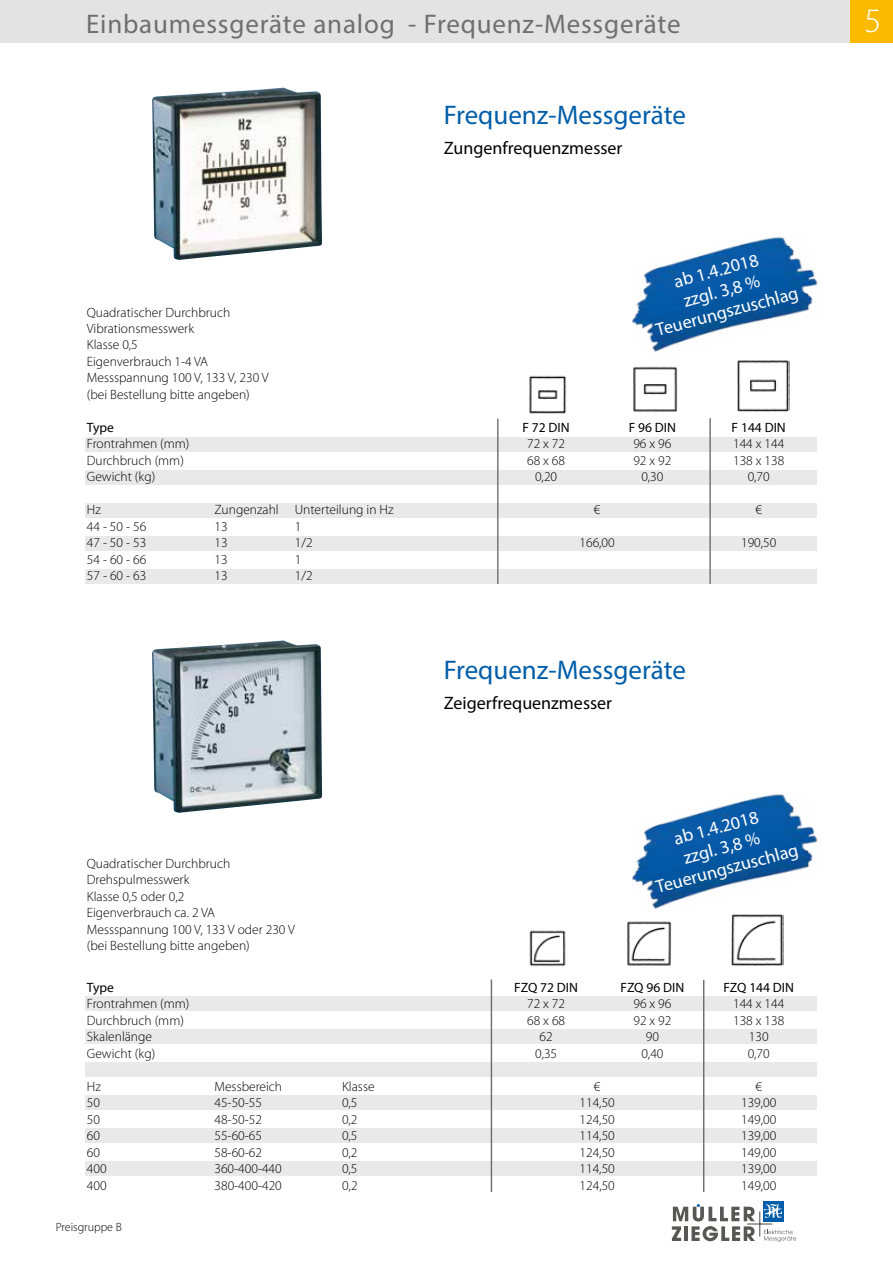
<style>
.page{position:relative;width:893px;height:1263px;background:#fff}
.page>*{position:absolute;margin:0;border:0;box-sizing:border-box;transform-origin:0 0}
.t1{font:300 34.35px "Myriad Pro";color:#fff}
.t2{font:27px "Myriad Pro";letter-spacing:.03em;color:#706f6f}
.t3{font:27px "Myriad Pro";color:#005da9}
.t4{font:18.3px/21px "Myriad Pro";color:#fff;text-align:center}
.t5{font:18px "Myriad Pro";color:#000}
.t6{font:300 13.5px/16.5px "Myriad Pro";color:#000}
.t7{font:13.5px "Myriad Pro";color:#000}
.t8{font:300 12px "Myriad Pro";color:#000}
</style>
<div class="page">
<div style="left:763px;top:1201px;width:20px;height:20px;background:#005da9"></div>
<svg style="left:672px;top:1204px;width:124px;height:38px"></svg>
<img style="left:765px;top:1204px;width:17px;height:14px">
<div style="left:0;top:0;width:893px;height:43px;background:#e3e3e3"></div>
<div style="left:850px;top:0;width:43px;height:43px;background:#fbba00"></div>
<img style="left:529px;top:930px;width:37px;height:37px">
<img style="left:627px;top:921px;width:45px;height:45px">
<img style="left:731px;top:914px;width:53px;height:52px">
<img style="left:529px;top:375px;width:38px;height:39px">
<img style="left:633px;top:366px;width:45px;height:46px">
<img style="left:737px;top:360px;width:52px;height:52px">
<div style="left:85px;top:438px;width:731px;height:14px;background:#e9e9e9"></div>
<div style="left:85px;top:470px;width:731px;height:15px;background:#e9e9e9"></div>
<div style="left:85px;top:503px;width:731px;height:15px;background:#e9e9e9"></div>
<div style="left:85px;top:536px;width:731px;height:15px;background:#e9e9e9"></div>
<div style="left:85px;top:569px;width:731px;height:15px;background:#e9e9e9"></div>
<hr style="left:497px;top:419px;width:1px;height:165px;background:#706f6f">
<hr style="left:709px;top:418px;width:2px;height:166px;background:#706f6f">
<div style="left:85px;top:996px;width:731px;height:15px;background:#e9e9e9"></div>
<div style="left:85px;top:1029px;width:731px;height:15px;background:#e9e9e9"></div>
<div style="left:85px;top:1062px;width:731px;height:15px;background:#e9e9e9"></div>
<div style="left:85px;top:1095px;width:731px;height:15px;background:#e9e9e9"></div>
<div style="left:85px;top:1128px;width:731px;height:15px;background:#e9e9e9"></div>
<div style="left:85px;top:1161px;width:731px;height:15px;background:#e9e9e9"></div>
<hr style="left:491px;top:979px;width:1px;height:213px;background:#706f6f">
<hr style="left:703px;top:980px;width:1px;height:212px;background:#706f6f">
<img style="left:152px;top:88px;width:170px;height:172px">
<img style="left:152px;top:640px;width:170px;height:173px">
<img style="left:632px;top:794px;width:186px;height:115px">
<img style="left:632px;top:237px;width:186px;height:115px">
<h2 class="t2" style="left:86px;top:7px;width:310px">Einbaumessgeräte analog</h2>
<h1 class="t1" style="left:864px;top:0;width:18px">5</h1>
<h2 class="t2" style="left:408px;top:7px;width:274px">- Frequenz-Messgeräte</h2>
<h2 class="t3" style="left:444px;top:98px;width:244px">Frequenz-Messgeräte</h2>
<h3 class="t5" style="left:444px;top:137px;width:180px">Zungenfrequenzmesser</h3>
<h3 class="t4" style="left:643px;top:279px;width:148px;rotate:-15deg">ab 1.4.2018<br>zzgl. 3,8 %<br>Teuerungszuschlag</h3>
<p class="t6" style="left:87px;top:304px;width:183px">Quadratischer Durchbruch<br>Vibrationsmesswerk<br>Klasse 0,5<br>Eigenverbrauch 1-4 VA<br>Messspannung 100 V, 133 V, 230 V (bei Bestellung bitte angeben)</p>
<p class="t7" style="left:87px;top:419px;width:28px">Type</p>
<p class="t7" style="left:522px;top:419px;width:49px">F 72 DIN</p>
<p class="t7" style="left:629px;top:419px;width:49px">F 96 DIN</p>
<p class="t7" style="left:732px;top:419px;width:56px">F 144 DIN</p>
<p class="t6" style="left:87px;top:436px;width:104px">Frontrahmen (mm)</p>
<p class="t6" style="left:527px;top:436px;width:40px">72 x 72</p>
<p class="t6" style="left:633px;top:436px;width:40px">96 x 96</p>
<p class="t6" style="left:733px;top:436px;width:53px">144 x 144</p>
<p class="t6" style="left:87px;top:452px;width:99px">Durchbruch (mm)</p>
<p class="t6" style="left:527px;top:452px;width:40px">68 x 68</p>
<p class="t6" style="left:633px;top:452px;width:40px">92 x 92</p>
<p class="t6" style="left:733px;top:452px;width:53px">138 x 138</p>
<p class="t6" style="left:87px;top:469px;width:70px">Gewicht (kg)</p>
<p class="t6" style="left:535px;top:469px;width:24px">0,20</p>
<p class="t6" style="left:641px;top:469px;width:24px">0,30</p>
<p class="t6" style="left:748px;top:469px;width:24px">0,70</p>
<p class="t6" style="left:87px;top:502px;width:16px">Hz</p>
<p class="t6" style="left:214px;top:502px;width:181px">Zungenzahl Unterteilung in Hz</p>
<p class="t6" style="left:594px;top:502px;width:8px">€</p>
<p class="t6" style="left:755px;top:502px;width:8px">€</p>
<p class="t6" style="left:87px;top:518px;width:61px">44 - 50 - 56</p>
<p class="t6" style="left:214px;top:518px;width:15px">13</p>
<p class="t6" style="left:295px;top:518px;width:8px">1</p>
<p class="t6" style="left:87px;top:535px;width:61px">47 - 50 - 53</p>
<p class="t6" style="left:214px;top:535px;width:15px">13</p>
<p class="t6" style="left:295px;top:535px;width:19px">1/2</p>
<p class="t6" style="left:579px;top:535px;width:37px">166,00</p>
<p class="t6" style="left:741px;top:535px;width:37px">190,50</p>
<p class="t6" style="left:87px;top:551px;width:61px">54 - 60 - 66</p>
<p class="t6" style="left:214px;top:551px;width:15px">13</p>
<p class="t6" style="left:295px;top:551px;width:8px">1</p>
<p class="t6" style="left:87px;top:568px;width:61px">57 - 60 - 63</p>
<p class="t6" style="left:214px;top:568px;width:15px">13</p>
<p class="t6" style="left:295px;top:568px;width:19px">1/2</p>
<h2 class="t3" style="left:444px;top:653px;width:244px">Frequenz-Messgeräte</h2>
<h3 class="t5" style="left:444px;top:692px;width:170px">Zeigerfrequenzmesser</h3>
<h3 class="t4" style="left:643px;top:836px;width:148px;rotate:-15deg">ab 1.4.2018<br>zzgl. 3,8 %<br>Teuerungszuschlag</h3>
<p class="t6" style="left:87px;top:855px;width:210px">Quadratischer Durchbruch<br>Drehspulmesswerk<br>Klasse 0,5 oder 0,2<br>Eigenverbrauch ca. 2 VA<br>Messspannung 100 V, 133 V oder 230 V (bei Bestellung bitte angeben)</p>
<p class="t7" style="left:87px;top:979px;width:28px">Type</p>
<p class="t7" style="left:514px;top:979px;width:65px">FZQ 72 DIN</p>
<p class="t7" style="left:621px;top:979px;width:65px">FZQ 96 DIN</p>
<p class="t7" style="left:723px;top:979px;width:72px">FZQ 144 DIN</p>
<p class="t6" style="left:87px;top:995px;width:104px">Frontrahmen (mm)</p>
<p class="t6" style="left:527px;top:995px;width:40px">72 x 72</p>
<p class="t6" style="left:633px;top:995px;width:40px">96 x 96</p>
<p class="t6" style="left:733px;top:995px;width:53px">144 x 144</p>
<p class="t6" style="left:87px;top:1012px;width:99px">Durchbruch (mm)</p>
<p class="t6" style="left:527px;top:1012px;width:40px">68 x 68</p>
<p class="t6" style="left:633px;top:1012px;width:40px">92 x 92</p>
<p class="t6" style="left:733px;top:1012px;width:53px">138 x 138</p>
<p class="t6" style="left:87px;top:1028px;width:67px">Skalenlänge</p>
<p class="t6" style="left:540px;top:1028px;width:15px">62</p>
<p class="t6" style="left:646px;top:1028px;width:15px">90</p>
<p class="t6" style="left:749px;top:1028px;width:21px">130</p>
<p class="t6" style="left:87px;top:1045px;width:70px">Gewicht (kg)</p>
<p class="t6" style="left:535px;top:1045px;width:24px">0,35</p>
<p class="t6" style="left:641px;top:1045px;width:24px">0,40</p>
<p class="t6" style="left:748px;top:1045px;width:24px">0,70</p>
<p class="t6" style="left:87px;top:1078px;width:16px">Hz</p>
<p class="t6" style="left:214px;top:1078px;width:69px">Messbereich</p>
<p class="t6" style="left:342px;top:1078px;width:34px">Klasse</p>
<p class="t6" style="left:594px;top:1078px;width:8px">€</p>
<p class="t6" style="left:755px;top:1078px;width:8px">€</p>
<p class="t6" style="left:87px;top:1094px;width:15px">50</p>
<p class="t6" style="left:214px;top:1094px;width:49px">45-50-55</p>
<p class="t6" style="left:342px;top:1094px;width:17px">0,5</p>
<p class="t6" style="left:580px;top:1094px;width:37px">114,50</p>
<p class="t6" style="left:741px;top:1094px;width:37px">139,00</p>
<p class="t6" style="left:87px;top:1111px;width:15px">50</p>
<p class="t6" style="left:214px;top:1111px;width:49px">48-50-52</p>
<p class="t6" style="left:342px;top:1111px;width:17px">0,2</p>
<p class="t6" style="left:580px;top:1111px;width:37px">124,50</p>
<p class="t6" style="left:741px;top:1111px;width:37px">149,00</p>
<p class="t6" style="left:87px;top:1127px;width:15px">60</p>
<p class="t6" style="left:214px;top:1127px;width:49px">55-60-65</p>
<p class="t6" style="left:342px;top:1127px;width:17px">0,5</p>
<p class="t6" style="left:580px;top:1127px;width:37px">114,50</p>
<p class="t6" style="left:741px;top:1127px;width:37px">139,00</p>
<p class="t6" style="left:87px;top:1144px;width:15px">60</p>
<p class="t6" style="left:214px;top:1144px;width:49px">58-60-62</p>
<p class="t6" style="left:342px;top:1144px;width:17px">0,2</p>
<p class="t6" style="left:580px;top:1144px;width:37px">124,50</p>
<p class="t6" style="left:741px;top:1144px;width:37px">149,00</p>
<p class="t6" style="left:87px;top:1160px;width:21px">400</p>
<p class="t6" style="left:214px;top:1160px;width:69px">360-400-440</p>
<p class="t6" style="left:342px;top:1160px;width:17px">0,5</p>
<p class="t6" style="left:580px;top:1160px;width:37px">114,50</p>
<p class="t6" style="left:741px;top:1160px;width:37px">139,00</p>
<p class="t6" style="left:87px;top:1177px;width:21px">400</p>
<p class="t6" style="left:214px;top:1177px;width:69px">380-400-420</p>
<p class="t6" style="left:342px;top:1177px;width:17px">0,2</p>
<p class="t6" style="left:580px;top:1177px;width:37px">124,50</p>
<p class="t6" style="left:741px;top:1177px;width:37px">149,00</p>
<p class="t8" style="left:56px;top:1220px;width:68px">Preisgruppe B</p>
</div>
